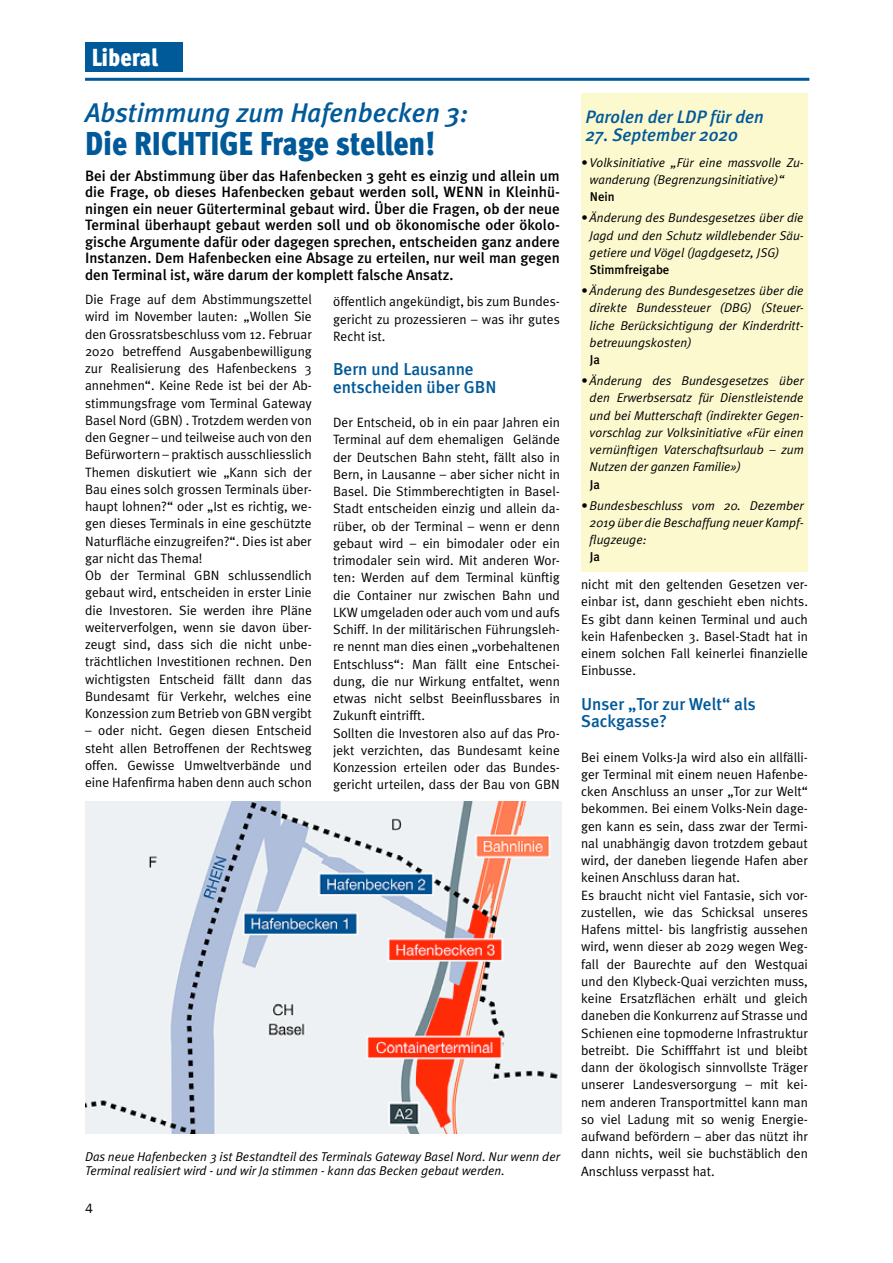
<style>
.page{position:relative;width:893px;height:1263px;background:#fff}
.page>*{position:absolute;margin:0;border:0;box-sizing:border-box;transform-origin:0 0}
.t1{font:900 condensed 33px "Meta OT";color:#005999}
.t2{font:italic 500 27px "Meta Plus";color:#005999}
.t3{font:900 condensed 24.6px "Meta OT";color:#fff}
.t4{font:italic 500 18px "Meta Plus";color:#005999}
.t5{font:500 17.25px/17.2px "Meta Plus";color:#005999}
.t6{font:500 15px/16.5px "Meta Plus";color:#000;text-align:justify}
.t7{font:13.5px/17.2px "Meta Plus Normal";color:#000}
.t8{font:13.5px "Franklin Gothic";color:#000}
.t9{font:italic 12.75px/17.2px "Meta Plus Normal";color:#000;text-align:justify}
.t10{font:500 12.75px "Meta Plus";color:#000}
</style>
<div class="page">
<hr style="left:85px;top:78px;width:724px;height:3px;background:#005999">
<div style="left:85px;top:43px;width:98px;height:29px;background:#005999"></div>
<div style="left:581px;top:94px;width:227px;height:478px;background:#fdf9cf"></div>
<img style="left:85px;top:801px;width:476px;height:333px">
<h3 class="t3" style="left:91px;top:42px;width:68px">Liberal</h3>
<h2 class="t2" style="left:85px;top:97px;width:385px">Abstimmung zum Hafenbecken 3:</h2>
<h1 class="t1" style="left:85px;top:122px;width:352px">Die RICHTIGE Frage stellen!</h1>
<p class="t6" style="left:85px;top:167px;width:476px">Bei der Abstimmung über das Hafenbecken 3 geht es einzig und allein um die Frage, ob dieses Hafenbecken gebaut werden soll, WENN in Kleinhü&shy;ningen ein neuer Güterterminal gebaut wird. Über die Fragen, ob der neue Terminal überhaupt gebaut werden soll und ob ökonomische oder ökolo&shy;gische Argumente dafür oder dagegen sprechen, entscheiden ganz andere Instanzen. Dem Hafenbecken eine Absage zu erteilen, nur weil man gegen den Terminal ist, wäre darum der komplett falsche Ansatz.</p>
<p class="t7" style="left:85px;top:291px;width:228px">Die Frage auf dem Abstimmungszettel wird im November lauten: „Wollen Sie den Grossratsbeschluss vom 12. Februar 2020 betreffend Ausgabenbewilligung zur Realisierung des Hafenbeckens 3 annehmen“. Keine Rede ist bei der Ab&shy;stimmungsfrage vom Terminal Gateway Basel Nord (GBN) . Trotzdem werden von den Gegner – und teilweise auch von den Befürwortern – praktisch ausschliesslich Themen diskutiert wie „Kann sich der Bau eines solch grossen Terminals über&shy;haupt lohnen?“ oder „Ist es richtig, we&shy;gen dieses Terminals in eine geschützte Naturfläche einzugreifen?“. Dies ist aber gar nicht das Thema!<br>Ob der Terminal GBN schlussendlich gebaut wird, entscheiden in erster Linie die Investoren. Sie werden ihre Pläne weiterverfolgen, wenn sie davon über&shy;zeugt sind, dass sich die nicht unbe&shy;trächtlichen Investitionen rechnen. Den wichtigsten Entscheid fällt dann das Bundesamt für Verkehr, welches eine Konzession zum Betrieb von GBN vergibt</p>
<p class="t7" style="left:85px;top:722px;width:228px;text-align:justify">– oder nicht. Gegen diesen Entscheid steht allen Betroffenen der Rechtsweg offen. Gewisse Umweltverbände und eine Hafenfirma haben denn auch schon</p>
<p class="t7" style="left:333px;top:293px;width:228px;text-align:justify">öffentlich angekündigt, bis zum Bundes&shy;gericht zu prozessieren – was ihr gutes Recht ist.</p>
<p class="t5" style="left:333px;top:360px;width:165px">Bern und Lausanne entscheiden über GBN</p>
<p class="t7" style="left:333px;top:413px;width:228px">Der Entscheid, ob in ein paar Jahren ein Terminal auf dem ehemaligen Gelände der Deutschen Bahn steht, fällt also in Bern, in Lausanne – aber sicher nicht in Basel. Die Stimmberechtigten in Basel-Stadt entscheiden einzig und allein da&shy;rüber, ob der Terminal – wenn er denn gebaut wird – ein bimodaler oder ein trimodaler sein wird. Mit anderen Wor&shy;ten: Werden auf dem Terminal künftig die Container nur zwischen Bahn und LKW umgeladen oder auch vom und aufs Schiff. In der militärischen Führungsleh&shy;re nennt man dies einen „vorbehaltenen Entschluss“: Man fällt eine Entschei&shy;dung, die nur Wirkung entfaltet, wenn etwas nicht selbst Beeinflussbares in Zukunft eintrifft.<br>Sollten die Investoren also auf das Pro&shy;jekt verzichten, das Bundesamt keine Konzession erteilen oder das Bundes&shy;gericht urteilen, dass der Bau von GBN</p>
<p class="t9" style="left:85px;top:1150px;width:476px;line-height:13.5px">Das neue Hafenbecken 3 ist Bestandteil des Terminals Gateway Basel Nord. Nur wenn der<br>Terminal realisiert wird - und wir Ja stimmen - kann das Becken gebaut werden.</p>
<p class="t8" style="left:85px;top:1200px;width:9px">4</p>
<h3 class="t4" style="left:585px;top:106px;width:180px">Parolen der LDP für den</h3>
<h3 class="t4" style="left:585px;top:124px;width:154px">27. September 2020</h3>
<p class="t9" style="left:590px;top:154px;width:216px;text-indent:-9px">• Volksinitiative „Für eine massvolle Zu&shy;wanderung (Begrenzungsinitiative)“</p>
<p class="t10" style="left:590px;top:190px;width:26px">Nein</p>
<p class="t9" style="left:590px;top:209px;width:216px;text-indent:-9px">• Änderung des Bundesgesetzes über die Jagd und den Schutz wildlebender Säu&shy;getiere und Vögel (Jagdgesetz, JSG)</p>
<p class="t10" style="left:590px;top:262px;width:81px">Stimmfreigabe</p>
<p class="t9" style="left:590px;top:282px;width:216px;text-indent:-9px">• Änderung des Bundesgesetzes über die direkte Bundessteuer (DBG) (Steuer&shy;liche Berücksichtigung der Kinderdritt&shy;betreuungskosten)</p>
<p class="t10" style="left:590px;top:352px;width:12px">Ja</p>
<p class="t9" style="left:590px;top:372px;width:216px;text-indent:-9px">• Änderung des Bundesgesetzes über den Erwerbsersatz für Dienstleistende und bei Mutterschaft (indirekter Gegen&shy;vorschlag zur Volksinitiative «Für einen vernünftigen Vaterschaftsurlaub – zum Nutzen der ganzen Familie»)</p>
<p class="t10" style="left:590px;top:477px;width:12px">Ja</p>
<p class="t9" style="left:590px;top:496px;width:216px;text-indent:-9px">• Bundesbeschluss vom 20. Dezember 2019 über die Beschaffung neuer Kampf&shy;flugzeuge:</p>
<p class="t10" style="left:590px;top:550px;width:12px">Ja</p>
<p class="t7" style="left:581px;top:576px;width:228px;text-align:justify">nicht mit den geltenden Gesetzen ver&shy;einbar ist, dann geschieht eben nichts.<br>Es gibt dann keinen Terminal und auch kein Hafenbecken 3. Basel-Stadt hat in einem solchen Fall keinerlei finanzielle Einbusse.</p>
<p class="t5" style="left:581px;top:695px;width:176px">Unser „Tor zur Welt“ als<br>Sackgasse?</p>
<p class="t7" style="left:581px;top:748px;width:228px">Bei einem Volks-Ja wird also ein allfälli&shy;ger Terminal mit einem neuen Hafenbe&shy;cken Anschluss an unser „Tor zur Welt“ bekommen. Bei einem Volks-Nein dage&shy;gen kann es sein, dass zwar der Termi&shy;nal unabhängig davon trotzdem gebaut wird, der daneben liegende Hafen aber keinen Anschluss daran hat.<br>Es braucht nicht viel Fantasie, sich vor&shy;zustellen, wie das Schicksal unseres Hafens mittel- bis langfristig aussehen wird, wenn dieser ab 2029 wegen Weg&shy;fall der Baurechte auf den Westquai und den Klybeck-Quai verzichten muss, keine Ersatzflächen erhält und gleich daneben die Konkurrenz auf Strasse und Schienen eine topmoderne Infrastruktur betreibt. Die Schifffahrt ist und bleibt dann der ökologisch sinnvollste Träger unserer Landesversorgung – mit kei&shy;nem anderen Transportmittel kann man so viel Ladung mit so wenig Energie&shy;aufwand befördern – aber das nützt ihr dann nichts, weil sie buchstäblich den Anschluss verpasst hat.</p>
</div>
